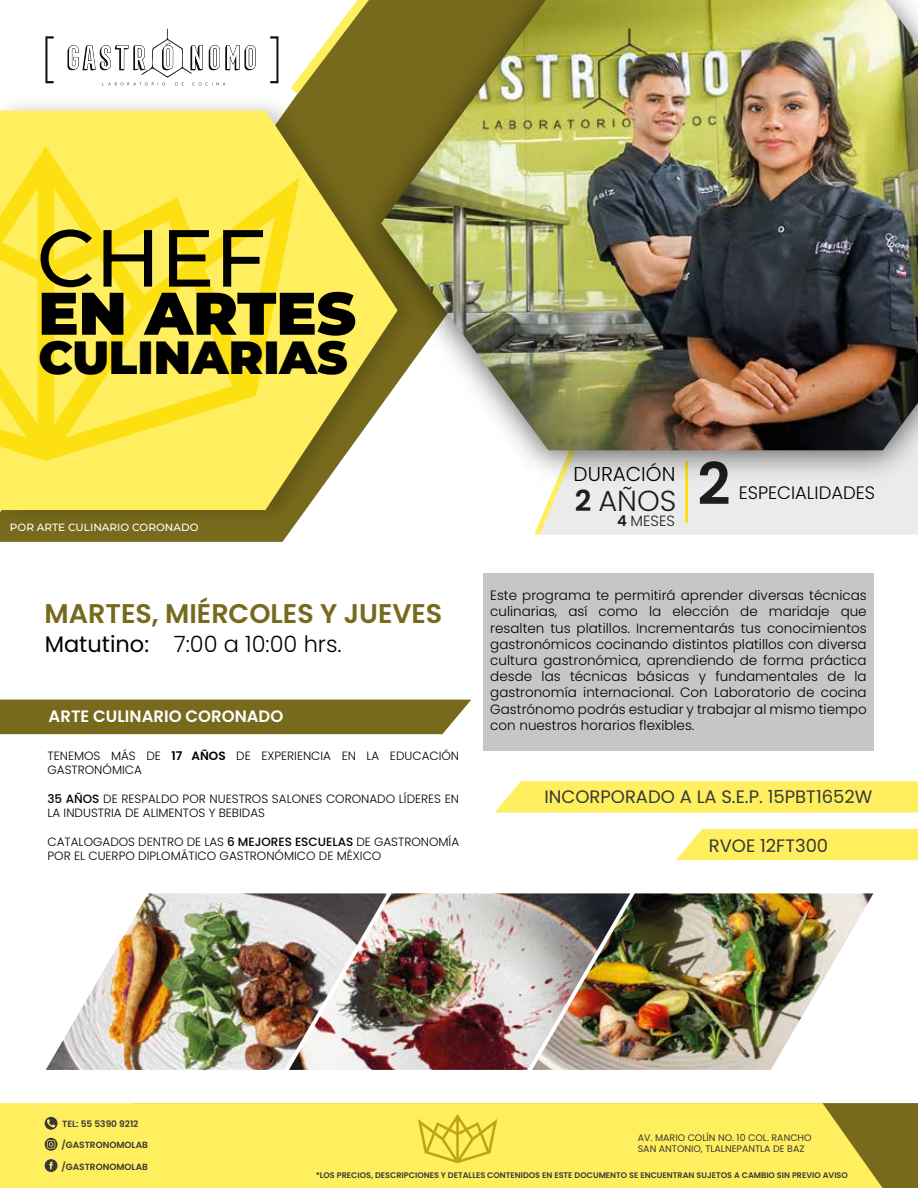
<style>
.page{position:relative;width:918px;height:1188px;background:#fff}
.page>*{position:absolute;margin:0;border:0;box-sizing:border-box;transform-origin:0 0}
.t1{font:500 80.7px "Montserrat";color:#000}
.t2{font:900 60px "Montserrat";color:#000}
.t3{font:600 57.9px "Poppins";color:#1d1d1b}
.t4{font:900 46.5px "Montserrat";color:#000}
.t5{font:300 28.95px "Poppins";color:#1d1d1b}
.t6{font:600 27px "Poppins";color:#776a1c}
.t7{font:300 22.5px "Poppins";color:#000}
.t8{font:300 20.1px "Poppins";color:#000}
.t9{font:18px "Poppins";color:#383838}
.t10{font:300 18px "Poppins";color:#000}
.t11{font:600 16.5px "Poppins";color:#fff}
.t12{font:300 14.85px "Poppins";color:#1d1d1b}
.t13{font:300 13.5px/16.2px "Poppins";color:#000;text-align:justify}
.t14{font:300 12px/14.4px "Poppins";color:#000}
.t15{font:500 10.5px "Montserrat";color:#fff}
.t16{font:9.45px/11.4px "Poppins";color:#383838}
.t17{font:600 9px "Poppins";color:#383838}
.t18{font:600 8.1px "Poppins";color:#383838}
.s1{font-weight:600}
.s2{font-weight:400}
.s3{font-weight:500}
</style>
<div class="page">
<div style="left:483px;top:573px;width:391px;height:177px;background:#c7c6c6"></div>
<svg style="left:0;top:83px;width:674px;height:459px"></svg>
<img style="left:0;top:88px;width:431px;height:445px">
<svg style="left:0;top:111px;width:398px;height:399px;background:#fbec64"></svg>
<div style="left:883px;top:1103px;width:35px;height:85px;background:#776a1c"></div>
<div style="left:0;top:1103px;width:883px;height:85px;background:#ffef5e"></div>
<svg style="left:45px;top:1117px;width:13px;height:13px"></svg>
<svg style="left:45px;top:1159px;width:13px;height:13px"></svg>
<svg style="left:45px;top:1138px;width:13px;height:13px"></svg>
<svg style="left:418px;top:1114px;width:79px;height:49px;background:#edda48"></svg>
<div style="left:0;top:700px;width:471px;height:34px;background:#776a1c"></div>
<div style="left:676px;top:829px;width:242px;height:31px;background:#ffef5e"></div>
<svg style="left:495px;top:781px;width:423px;height:32px;background:#ffef66"></svg>
<div style="left:540px;top:505px;width:378px;height:29px;background:#ebebeb"></div>
<svg style="left:0;top:146px;width:87px;height:315px;background:#fde83e"></svg>
<hr style="left:685px;top:461px;width:3px;height:62px;background:#fce012">
<svg style="left:45px;top:36px;width:9px;height:47px"></svg>
<svg style="left:67px;top:45px;width:20px;height:40px"></svg>
<img style="left:46px;top:893px;width:243px;height:177px">
<img style="left:289px;top:893px;width:243px;height:177px">
<img style="left:532px;top:893px;width:341px;height:177px">
<img style="left:87px;top:0;width:831px;height:505px">
<img style="left:381px;top:0;width:537px;height:450px">
<h1 class="t1" style="left:37px;top:204px;width:231px">CHEF</h1>
<h2 class="t2" style="left:38px;top:273px;width:319px">EN ARTES</h2>
<h3 class="t4" style="left:38px;top:327px;width:311px">CULINARIAS</h3>
<p class="t15" style="left:10px;top:521px;width:190px">POR ARTE CULINARIO CORONADO</p>
<h3 class="t8" style="left:574px;top:462px;width:103px">DURACIÓN</h3>
<h3 class="t5" style="left:575px;top:484px;width:103px"><span class="s1">2</span> AÑOS</h3>
<p class="t12" style="left:617px;top:512px;width:59px"><span class="s1">4</span> MESES</p>
<h3 class="t3" style="left:697px;top:451px;width:35px">2</h3>
<h3 class="t10" style="left:739px;top:483px;width:138px">ESPECIALIDADES</h3>
<p class="t13" style="left:490px;top:587px;width:378px">Este programa te permitirá aprender diversas técnicas culinarias, así como la elección de maridaje que resalten tus platillos. Incrementarás tus conocimientos gastronómicos cocinando distintos platillos con diversa cultura gastronómica, aprendiendo de forma práctica desde las técnicas básicas y fundamentales de la gastronomía internacional. Con Laboratorio de cocina Gastrónomo podrás estudiar y trabajar al mismo tiempo con nuestros horarios flexibles.</p>
<h3 class="t6" style="left:45px;top:598px;width:399px">MARTES, MIÉRCOLES Y JUEVES</h3>
<h3 class="t7" style="left:45px;top:631px;width:298px"><span class="s2">Matutino:</span> 7:00 a 10:00 hrs.</h3>
<p class="t11" style="left:49px;top:707px;width:236px">ARTE CULINARIO CORONADO</p>
<p class="t14" style="left:48px;top:748px;width:413px">TENEMOS MÁS DE <span class="s1">17 AÑOS</span> DE EXPERIENCIA EN LA EDUCACIÓN<br>GASTRONÓMICA</p>
<p class="t14" style="left:48px;top:791px;width:413px"><span class="s3">35 AÑOS</span> DE RESPALDO POR NUESTROS SALONES CORONADO LÍDERES EN<br>LA INDUSTRIA DE ALIMENTOS Y BEBIDAS</p>
<p class="t14" style="left:48px;top:835px;width:413px">CATALOGADOS DENTRO DE LAS <span class="s3">6 MEJORES ESCUELAS</span> DE GASTRONOMÍA<br>POR EL CUERPO DIPLOMÁTICO GASTRONÓMICO DE MÉXICO</p>
<h3 class="t9" style="left:709px;top:835px;width:121px">RVOE 12FT300</h3>
<h3 class="t9" style="left:544px;top:786px;width:330px">INCORPORADO A LA S.E.P. 15PBT1652W</h3>
<p class="t17" style="left:62px;top:1119px;width:78px">TEL: 55 5390 9212</p>
<p class="t17" style="left:62px;top:1140px;width:88px">/GASTRONOMOLAB</p>
<p class="t17" style="left:62px;top:1161px;width:88px">/GASTRONOMOLAB</p>
<p class="t16" style="left:638px;top:1132px;width:175px">AV. MARIO COLÍN NO. 10 COL. RANCHO<br>SAN ANTONIO, TLALNEPANTLA DE BAZ</p>
<p class="t18" style="left:316px;top:1170px;width:534px">*LOS PRECIOS, DESCRIPCIONES Y DETALLES CONTENIDOS EN ESTE DOCUMENTO SE ENCUENTRAN SUJETOS A CAMBIO SIN PREVIO AVISO</p>
</div>
